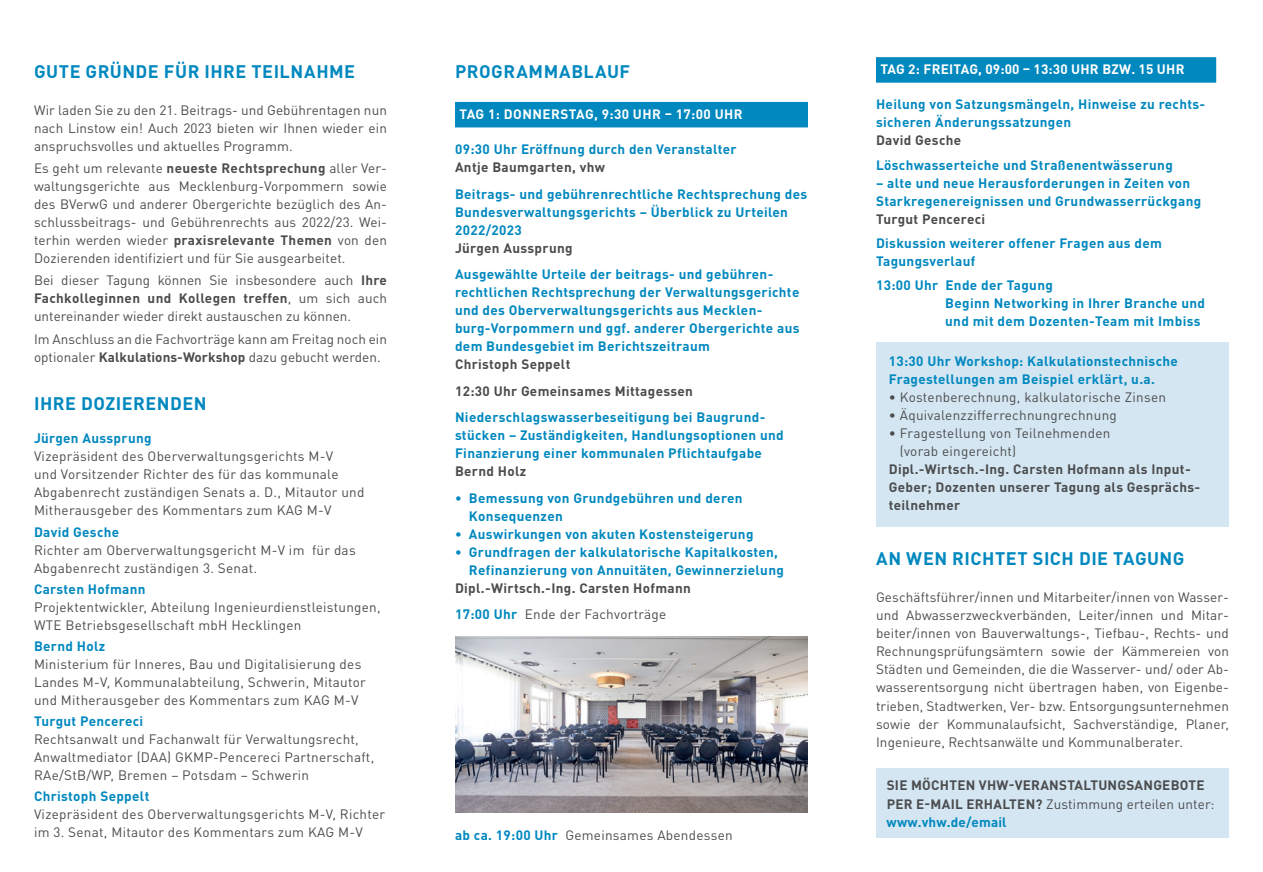
<style>
.page{position:relative;width:1263px;height:872px;background:#fff}
.page>*{position:absolute;margin:0;border:0;box-sizing:border-box;transform-origin:0 0}
.Überschrift_Blau_12p{font:700 18px "DIN Pro";letter-spacing:.03em;color:#0088bf}
.Fließtext_grau{font:13.5px/18px "DIN Pro";letter-spacing:.02em;color:#4b4c4d}
.Fließtext_grau-2{font:700 13.5px/18px "DIN Pro";letter-spacing:.025em;color:#0088bf}
.Fließtext_grau-3{font:700 13.5px/18px "DIN Pro";letter-spacing:.025em;color:#4b4c4d}
.Überschrift_blauer_B{font:700 13.5px "DIN Pro";letter-spacing:.02em;color:#fff}
.s1{font-weight:700}
.s2{font-weight:700;color:#0088bf}
.s3{font-weight:400}
.s4{color:#0088bf}
</style>
<div class="page">
<div style="left:876px;top:342px;width:353px;height:185px;background:#d4e6f2"></div>
<div style="left:455px;top:102px;width:353px;height:25px;background:#0088bf"></div>
<div style="left:876px;top:57px;width:340px;height:26px;background:#0088bf"></div>
<div style="left:876px;top:769px;width:353px;height:69px;background:#d4e6f2"></div>
<img style="left:456px;top:637px;width:352px;height:175px">
<p class="Überschrift_Blau_12p" style="left:34px;top:59px;width:322px">GUTE GRÜNDE FÜR IHRE TEILNAHME</p>
<p class="Fließtext_grau" style="left:34px;top:99px;width:354px;text-align:justify">Wir laden Sie zu den 21. Beitrags- und Gebührentagen nun nach Linstow ein! Auch 2023 bieten wir Ihnen wieder ein anspruchsvolles und aktuelles Programm.</p>
<p class="Fließtext_grau" style="left:34px;top:158px;width:354px;text-align:justify">Es geht um relevante <span class="s1">neueste Rechtsprechung</span> aller Ver&shy;waltungsgerichte aus Mecklenburg-Vorpommern sowie des BVerwG und anderer Obergerichte bezüglich des An&shy;schlussbeitrags- und Gebührenrechts aus 2022/23. Wei&shy;terhin werden wieder <span class="s1">praxisrelevante Themen</span> von den Dozierenden identifiziert und für Sie ausgearbeitet.</p>
<p class="Fließtext_grau" style="left:34px;top:270px;width:354px;text-align:justify">Bei dieser Tagung können Sie insbesondere auch <span class="s1">Ihre Fachkolleginnen und Kollegen treffen</span>, um sich auch untereinander wieder direkt austauschen zu können.</p>
<p class="Fließtext_grau" style="left:34px;top:328px;width:354px">Im Anschluss an die Fachvorträge kann am Freitag noch ein optionaler <span class="s1">Kalkulations-Workshop</span> dazu gebucht werden.</p>
<p class="Überschrift_Blau_12p" style="left:34px;top:391px;width:174px">IHRE DOZIERENDEN</p>
<p class="Fließtext_grau-2" style="left:34px;top:428px;width:119px">Jürgen Aussprung</p>
<p class="Fließtext_grau" style="left:34px;top:446px;width:332px">Vizepräsident des Oberverwaltungsgerichts M-V<br>und Vorsitzender Richter des für das kommunale Abgabenrecht zuständigen Senats a. D., Mitautor und Mitherausgeber des Kommentars zum KAG M-V</p>
<p class="Fließtext_grau-2" style="left:34px;top:523px;width:87px">David Gesche</p>
<p class="Fließtext_grau" style="left:34px;top:540px;width:323px">Richter am Oberverwaltungsgericht M-V im für das<br>Abgabenrecht zuständigen 3. Senat.</p>
<p class="Fließtext_grau-2" style="left:34px;top:580px;width:113px">Carsten Hofmann</p>
<p class="Fließtext_grau" style="left:34px;top:597px;width:348px">Projektentwickler, Abteilung Ingenieurdienstleistungen,<br>WTE Betriebsgesellschaft mbH Hecklingen</p>
<p class="Fließtext_grau-2" style="left:34px;top:637px;width:73px">Bernd Holz</p>
<p class="Fließtext_grau" style="left:34px;top:654px;width:333px">Ministerium für Inneres, Bau und Digitalisierung des<br>Landes M-V, Kommunalabteilung, Schwerin, Mitautor und Mitherausgeber des Kommentars zum KAG M-V</p>
<p class="Fließtext_grau-2" style="left:34px;top:712px;width:111px">Turgut Pencereci</p>
<p class="Fließtext_grau" style="left:34px;top:729px;width:342px">Rechtsanwalt und Fachanwalt für Verwaltungsrecht,<br>Anwaltmediator (DAA) GKMP-Pencereci Partnerschaft,<br>RAe/StB/WP, Bremen – Potsdam – Schwerin</p>
<p class="Fließtext_grau-2" style="left:34px;top:787px;width:117px">Christoph Seppelt</p>
<p class="Fließtext_grau" style="left:34px;top:804px;width:353px">Vizepräsident des Oberverwaltungsgerichts M-V, Richter im 3. Senat, Mitautor des Kommentars zum KAG M-V</p>
<p class="Überschrift_Blau_12p" style="left:455px;top:59px;width:177px">PROGRAMMABLAUF</p>
<p class="Überschrift_blauer_B" style="left:459px;top:105px;width:285px">TAG 1: DONNERSTAG, 9:30 UHR – 17:00 UHR</p>
<p class="Fließtext_grau-2" style="left:455px;top:139px;width:283px">09:30 Uhr Eröffnung durch den Veranstalter</p>
<p class="Fließtext_grau-3" style="left:455px;top:157px;width:151px">Antje Baumgarten, vhw</p>
<p class="Fließtext_grau-2" style="left:455px;top:184px;width:354px">Beitrags- und gebührenrechtliche Rechtsprechung des<br>Bundesverwaltungsgerichts – Überblick zu Urteilen<br>2022/2023</p>
<p class="Fließtext_grau-3" style="left:455px;top:238px;width:119px">Jürgen Aussprung</p>
<p class="Fließtext_grau-2" style="left:455px;top:265px;width:346px">Ausgewählte Urteile der beitrags- und gebühren&shy;rechtlichen Rechtsprechung der Verwaltungsgerichte und des Oberverwaltungsgerichts aus Mecklen&shy;burg-Vorpommern und ggf. anderer Obergerichte aus dem Bundesgebiet im Berichtszeitraum</p>
<p class="Fließtext_grau-3" style="left:455px;top:355px;width:117px">Christoph Seppelt</p>
<p class="Fließtext_grau-3" style="left:455px;top:381px;width:239px">12:30 Uhr Gemeinsames Mittagessen</p>
<p class="Fließtext_grau-2" style="left:455px;top:408px;width:330px">Niederschlagswasserbeseitigung bei Baugrund&shy;stücken – Zuständigkeiten, Handlungsoptionen und<br>Finanzierung einer kommunalen Pflichtaufgabe</p>
<p class="Fließtext_grau-3" style="left:455px;top:462px;width:73px">Bernd Holz</p>
<p class="Fließtext_grau-2" style="left:469px;top:488px;width:275px;text-indent:-14px">• Bemessung von Grundgebühren und deren<br>Konsequenzen</p>
<p class="Fließtext_grau-2" style="left:455px;top:524px;width:300px">• Auswirkungen von akuten Kostensteigerung</p>
<p class="Fließtext_grau-2" style="left:469px;top:542px;width:316px;text-indent:-14px">• Grundfragen der kalkulatorische Kapitalkosten,<br>Refinanzierung von Annuitäten, Gewinnerzielung</p>
<p class="Fließtext_grau-3" style="left:455px;top:578px;width:237px">Dipl.-Wirtsch.-Ing. Carsten Hofmann</p>
<p class="Fließtext_grau" style="left:455px;top:604px;width:213px"><span class="s2">17:00 Uhr</span> Ende der Fachvorträge</p>
<p class="Fließtext_grau" style="left:455px;top:824px;width:279px"><span class="s2">ab ca. 19:00 Uhr</span> Gemeinsames Abendessen</p>
<p class="Überschrift_blauer_B" style="left:880px;top:60px;width:306px">TAG 2: FREITAG, 09:00 – 13:30 UHR BZW. 15 UHR</p>
<p class="Fließtext_grau-2" style="left:876px;top:95px;width:331px">Heilung von Satzungsmängeln, Hinweise zu rechts&shy;sicheren Änderungssatzungen</p>
<p class="Fließtext_grau-3" style="left:876px;top:131px;width:87px">David Gesche</p>
<p class="Fließtext_grau-2" style="left:876px;top:155px;width:298px">Löschwasserteiche und Straßenentwässerung</p>
<p class="Fließtext_grau-2" style="left:876px;top:173px;width:327px">– alte und neue Herausforderungen in Zeiten von<br>Starkregenereignissen und Grundwasserrückgang</p>
<p class="Fließtext_grau-3" style="left:876px;top:209px;width:111px">Turgut Pencereci</p>
<p class="Fließtext_grau-2" style="left:876px;top:234px;width:287px">Diskussion weiterer offener Fragen aus dem<br>Tagungsverlauf</p>
<p class="Fließtext_grau-2" style="left:876px;top:276px;width:178px">13:00 Uhr Ende der Tagung</p>
<p class="Fließtext_grau-2" style="left:945px;top:294px;width:261px">Beginn Networking in Ihrer Branche und und mit dem Dozenten-Team mit Imbiss</p>
<p class="Fließtext_grau-2" style="left:889px;top:351px;width:291px">13:30 Uhr Workshop: Kalkulationstechnische<br>Fragestellungen am Beispiel erklärt, u.a.</p>
<p class="Fließtext_grau" style="left:889px;top:386px;width:279px">• Kostenberechnung, kalkulatorische Zinsen</p>
<p class="Fließtext_grau" style="left:889px;top:404px;width:230px">• Äquivalenzzifferrechnungrechnung</p>
<p class="Fließtext_grau" style="left:900px;top:422px;width:212px;text-indent:-11px">• Fragestellung von Teilnehmenden (vorab eingereicht)</p>
<p class="Fließtext_grau-3" style="left:889px;top:459px;width:311px">Dipl.-Wirtsch.-Ing. Carsten Hofmann als Input-<br>Geber; Dozenten unserer Tagung als Gesprächs&shy;teilnehmer</p>
<p class="Überschrift_Blau_12p" style="left:876px;top:546px;width:310px">AN WEN RICHTET SICH DIE TAGUNG</p>
<p class="Fließtext_grau" style="left:876px;top:587px;width:354px;text-align:justify">Geschäftsführer/innen und Mitarbeiter/innen von Wasser&shy;und Abwasserzweckverbänden, Leiter/innen und Mitar&shy;beiter/innen von Bauverwaltungs-, Tiefbau-, Rechts- und Rechnungsprüfungsämtern sowie der Kämmereien von Städten und Gemeinden, die die Wasserver- und/ oder Ab&shy;wasserentsorgung nicht übertragen haben, von Eigenbe&shy;trieben, Stadtwerken, Ver- bzw. Entsorgungsunternehmen sowie der Kommunalaufsicht, Sachverständige, Planer, Ingenieure, Rechtsanwälte und Kommunalberater.</p>
<p class="Fließtext_grau-3" style="left:887px;top:775px;width:329px;line-height:18.8px">SIE MÖCHTEN VHW-VERANSTALTUNGSANGEBOTE<br>PER E-MAIL ERHALTEN? <span class="s3">Zustimmung erteilen unter: </span><span class="s4">www.vhw.de/email</span></p>
</div>
